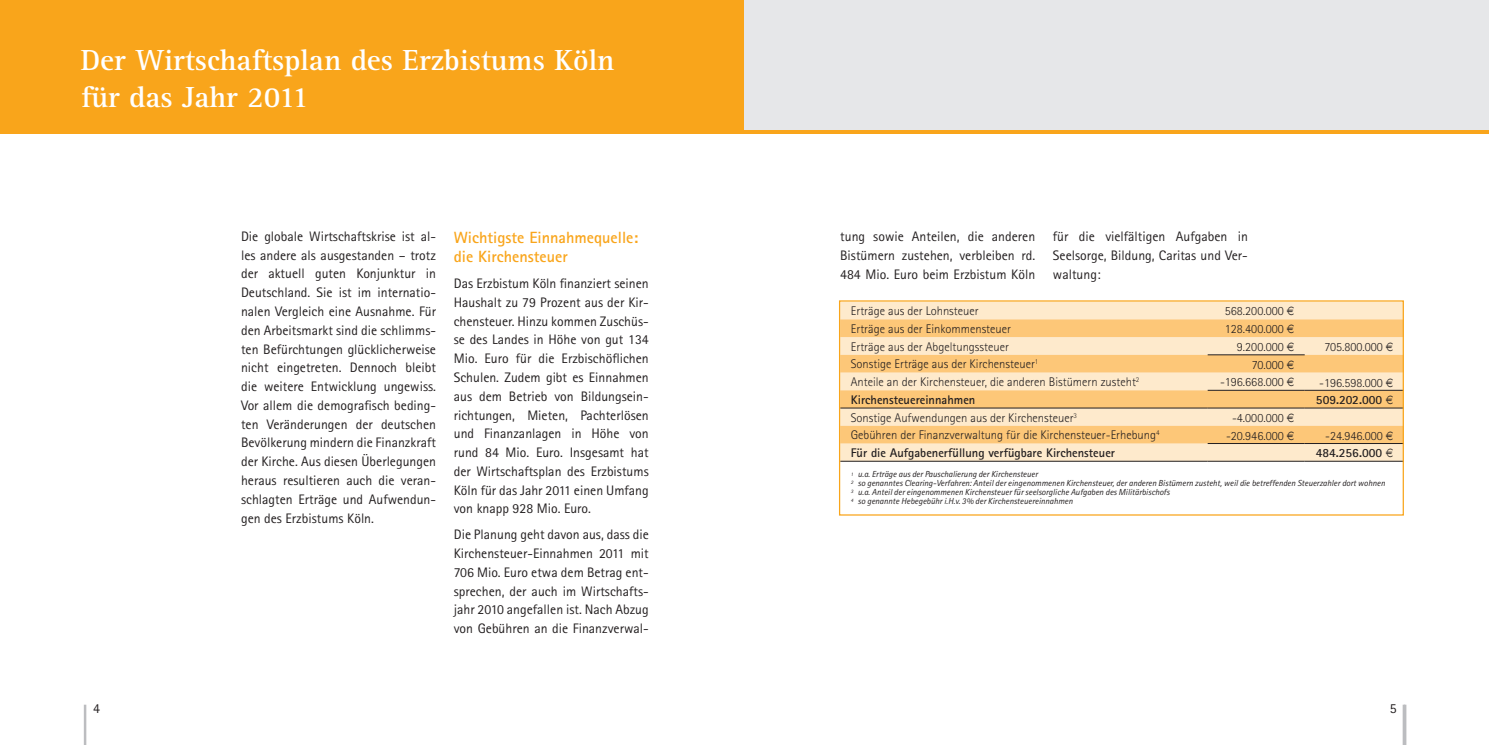
<style>
.page{position:relative;width:1489px;height:745px;background:#fff}
.page>*{position:absolute;margin:0;border:0;box-sizing:border-box;transform-origin:0 0}
.t1{font:700 30px/36px "Rotis Serif";color:#fff}
.t2{font:700 16.25px/18.8px "Rotis Sans Serif";color:#f9a51b}
.t3{font:13.75px/18.8px "Rotis Sans Serif";color:#231f20;text-align:justify}
.t4{font:300 12.5px "Rotis Sans Serif";color:#231f20}
.t5{font:700 12.5px "Rotis Sans Serif";color:#231f20}
.t6{font:italic 8.75px/8.8px "Rotis Sans Serif";color:#231f20}
.s1{font-family:"Euro Logo";font-weight:400}
</style>
<div class="page">
<div style="left:0;top:0;width:744px;height:133px;background:#f9a51b"></div>
<hr style="left:84px;top:704px;width:2px;height:40px;background:#bcbdc0">
<div style="left:744px;top:0;width:744px;height:133px;background:#e6e7e9"></div>
<hr style="left:744px;top:130px;width:744px;height:3px;background:#f9a51b">
<hr style="left:1402px;top:704px;width:2px;height:40px;background:#bcbdc0">
<hr style="left:1403px;top:704px;width:3px;height:40px;background:#bcbdc0">
<div style="left:841px;top:302px;width:560px;height:158px;background:#feeacc"></div>
<svg style="left:841px;top:319px;width:560px;height:124px;background:#fcd59c"></svg>
<hr style="left:840px;top:407px;width:367px;height:1px;background:#231f20">
<hr style="left:1207px;top:407px;width:97px;height:1px;background:#231f20">
<hr style="left:1304px;top:407px;width:99px;height:1px;background:#231f20">
<hr style="left:840px;top:460px;width:367px;height:1px;background:#231f20">
<hr style="left:1207px;top:460px;width:97px;height:1px;background:#231f20">
<hr style="left:1304px;top:460px;width:99px;height:1px;background:#231f20">
<hr style="left:1207px;top:354px;width:97px;height:1px;background:#231f20">
<hr style="left:1207px;top:390px;width:97px;height:1px;background:#231f20">
<hr style="left:1304px;top:390px;width:99px;height:1px;background:#231f20">
<hr style="left:1207px;top:443px;width:97px;height:1px;background:#231f20">
<hr style="left:1304px;top:443px;width:99px;height:1px;background:#231f20">
<p class="t1" style="left:81px;top:43px;width:535px">Der Wirtschaftsplan des Erzbistums Köln für das Jahr 2011</p>
<p class="t3" style="left:241px;top:227px;width:196px">Die globale Wirtschaftskrise ist al&shy;les andere als ausgestanden – trotz der aktuell guten Konjunktur in Deutschland. Sie ist im internatio&shy;nalen Vergleich eine Ausnahme. Für den Arbeitsmarkt sind die schlimms&shy;ten Befürchtungen glücklicherweise nicht eingetreten. Dennoch bleibt die weitere Entwicklung ungewiss.<br>Vor allem die demografisch beding&shy;ten Veränderungen der deutschen Bevölkerung mindern die Finanzkraft der Kirche. Aus diesen Überlegungen heraus resultieren auch die veran&shy;schlagten Erträge und Aufwendun&shy;gen des Erzbistums Köln.</p>
<p class="t2" style="left:454px;top:228px;width:186px">Wichtigste Einnahmequelle: die Kirchensteuer</p>
<p class="t3" style="left:454px;top:274px;width:196px">Das Erzbistum Köln finanziert seinen Haushalt zu 79 Prozent aus der Kir&shy;chensteuer. Hinzu kommen Zuschüs&shy;se des Landes in Höhe von gut 134<br>Mio. Euro für die Erzbischöflichen Schulen. Zudem gibt es Einnahmen aus dem Betrieb von Bildungsein&shy;richtungen, Mieten, Pachterlösen und Finanzanlagen in Höhe von rund 84 Mio. Euro. Insgesamt hat der Wirtschaftsplan des Erzbistums Köln für das Jahr 2011 einen Umfang von knapp 928 Mio. Euro.</p>
<p class="t3" style="left:454px;top:525px;width:196px">Die Planung geht davon aus, dass die Kirchensteuer-Einnahmen 2011 mit 706 Mio. Euro etwa dem Betrag ent&shy;sprechen, der auch im Wirtschafts&shy;jahr 2010 angefallen ist. Nach Abzug von Gebühren an die Finanzverwal-</p>
<p class="t3" style="left:840px;top:227px;width:196px">tung sowie Anteilen, die anderen Bistümern zustehen, verbleiben rd.<br>484 Mio. Euro beim Erzbistum Köln</p>
<p class="t3" style="left:1052px;top:227px;width:196px">für die vielfältigen Aufgaben in Seelsorge, Bildung, Caritas und Ver&shy;waltung:</p>
<p class="t4" style="left:850px;top:303px;width:129px">Erträge aus der Lohnsteuer</p>
<p class="t4" style="left:1224px;top:304px;width:71px">568.200.000 <span class="s1">7</span></p>
<p class="t4" style="left:850px;top:321px;width:162px">Erträge aus der Einkommensteuer</p>
<p class="t4" style="left:1224px;top:321px;width:71px">128.400.000 <span class="s1">7</span></p>
<p class="t4" style="left:850px;top:339px;width:160px">Erträge aus der Abgeltungssteuer</p>
<p class="t4" style="left:1236px;top:339px;width:59px">9.200.000 <span class="s1">7</span></p>
<p class="t4" style="left:1324px;top:339px;width:70px">705.800.000 <span class="s1">7</span></p>
<p class="t4" style="left:850px;top:357px;width:189px">Sonstige Erträge aus der Kirchensteuer<sup>1</sup></p>
<p class="t4" style="left:1251px;top:357px;width:44px">70.000 <span class="s1">7</span></p>
<p class="t4" style="left:850px;top:375px;width:290px">Anteile an der Kirchensteuer, die anderen Bistümern zusteht<sup>2</sup></p>
<p class="t4" style="left:1219px;top:374px;width:75px">-196.668.000 <span class="s1">7</span></p>
<p class="t4" style="left:1319px;top:375px;width:75px">-196.598.000 <span class="s1">7</span></p>
<p class="t5" style="left:850px;top:391px;width:126px">Kirchensteuereinnahmen</p>
<p class="t5" style="left:1315px;top:392px;width:79px">509.202.000 <span class="s1">7</span></p>
<p class="t4" style="left:850px;top:410px;width:228px">Sonstige Aufwendungen aus der Kirchensteuer<sup>3</sup></p>
<p class="t4" style="left:1231px;top:410px;width:63px">-4.000.000 <span class="s1">7</span></p>
<p class="t4" style="left:850px;top:427px;width:310px">Gebühren der Finanzverwaltung für die Kirchensteuer-Erhebung<sup>4</sup></p>
<p class="t4" style="left:1225px;top:428px;width:69px">-20.946.000 <span class="s1">7</span></p>
<p class="t4" style="left:1325px;top:428px;width:69px">-24.946.000 <span class="s1">7</span></p>
<p class="t5" style="left:850px;top:444px;width:266px">Für die Aufgabenerfüllung verfügbare Kirchensteuer</p>
<p class="t5" style="left:1315px;top:445px;width:79px">484.256.000 <span class="s1">7</span></p>
<p class="t6" style="left:850px;top:470px;width:536px"><sup>1</sup> u.a. Erträge aus der Pauschalierung der Kirchensteuer<br><sup>2</sup> so genanntes Clearing-Verfahren: Anteil der eingenommenen Kirchensteuer, der anderen Bistümern zusteht, weil die betreffenden Steuerzahler dort wohnen <sup>3</sup> u.a. Anteil der eingenommenen Kirchensteuer für seelsorgliche Aufgaben des Militärbischofs<br><sup>4</sup> so genannte Hebegebühr i.H.v. 3% der Kirchensteuereinnahmen</p>
<p class="t3" style="left:93px;top:698px;width:8px">4</p>
<p class="t3" style="left:1389px;top:698px;width:8px">5</p>
</div>
